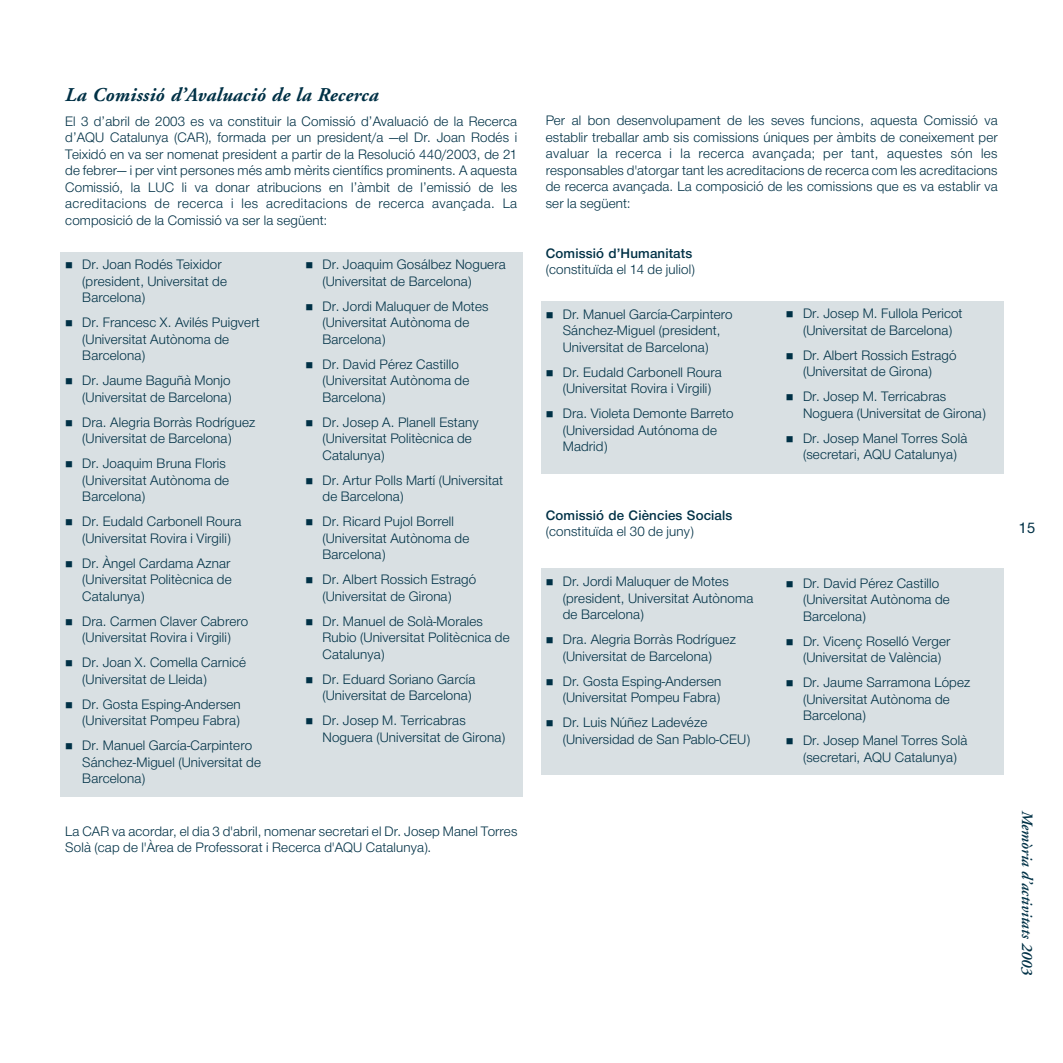
<style>
.page{position:relative;width:1063px;height:1063px;background:#fff}
.page>*{position:absolute;margin:0;border:0;box-sizing:border-box;transform-origin:0 0}
.t1{font:italic 700 19.5px "Adobe Garamond";letter-spacing:.01em;color:#003146}
.t2{font:italic 600 15.75px "Adobe Garamond";color:#003146}
.t3{font:15.75px "NH55";color:#003146}
.t4{font:14.25px/16.5px "NH45";letter-spacing:.01em;color:#003146}
.t5{font:14.25px "NH65";letter-spacing:.01em;color:#003146}
</style>
<div class="page">
<div style="left:541px;top:568px;width:463px;height:207px;background:#d9e0e3"></div>
<div style="left:541px;top:301px;width:463px;height:173px;background:#d9e0e3"></div>
<div style="left:61px;top:252px;width:462px;height:545px;background:#d9e0e3"></div>
<h1 class="t1" style="left:65px;top:87px;width:315px">La Comissió d’Avaluació de la Recerca</h1>
<p class="t4" style="left:65px;top:114px;width:454px;text-align:justify">El 3 d’abril de 2003 es va constituir la Comissió d’Avaluació de la Recerca d’AQU Catalunya (CAR), formada per un president/a —el Dr. Joan Rodés i Teixidó en va ser nomenat president a partir de la Resolució 440/2003, de 21 de febrer— i per vint persones més amb mèrits científics prominents. A aquesta Comissió, la LUC li va donar atribucions en l’àmbit de l’emissió de les acreditacions de recerca i les acreditacions de recerca avançada. La composició de la Comissió va ser la següent:</p>
<p class="t4" style="left:82px;top:257px;width:146px;text-indent:-17px">■ Dr. Joan Rodés Teixidor (president, Universitat de<br>Barcelona)</p>
<p class="t4" style="left:82px;top:315px;width:179px;text-indent:-17px">■ Dr. Francesc X. Avilés Puigvert (Universitat Autònoma de<br>Barcelona)</p>
<p class="t4" style="left:65px;top:373px;width:167px;text-align:right">■ Dr. Jaume Baguñà Monjo (Universitat de Barcelona)</p>
<p class="t4" style="left:65px;top:415px;width:192px;text-align:center">■ Dra. Alegria Borràs Rodríguez (Universitat de Barcelona)</p>
<p class="t4" style="left:82px;top:456px;width:148px;text-indent:-17px">■ Dr. Joaquim Bruna Floris (Universitat Autònoma de<br>Barcelona)</p>
<p class="t4" style="left:65px;top:514px;width:178px;text-align:center">■ Dr. Eudald Carbonell Roura (Universitat Rovira i Virgili)</p>
<p class="t4" style="left:82px;top:556px;width:151px;text-align:justify;text-indent:-17px">■ Dr. Àngel Cardama Aznar (Universitat Politècnica de Catalunya)</p>
<p class="t4" style="left:65px;top:614px;width:184px;text-align:center">■ Dra. Carmen Claver Cabrero (Universitat Rovira i Virgili)</p>
<p class="t4" style="left:82px;top:655px;width:165px;text-indent:-17px">■ Dr. Joan X. Comella Carnicé (Universitat de Lleida)</p>
<p class="t4" style="left:65px;top:697px;width:177px;text-align:right">■ Dr. Gosta Esping-Andersen (Universitat Pompeu Fabra)</p>
<p class="t4" style="left:82px;top:738px;width:180px;text-indent:-17px">■ Dr. Manuel García-Carpintero<br>Sánchez-Miguel (Universitat de<br>Barcelona)</p>
<p class="t4" style="left:323px;top:257px;width:185px;text-indent:-17px">■ Dr. Joaquim Gosálbez Noguera (Universitat de Barcelona)</p>
<p class="t4" style="left:323px;top:299px;width:167px;text-indent:-17px">■ Dr. Jordi Maluquer de Motes (Universitat Autònoma de<br>Barcelona)</p>
<p class="t4" style="left:323px;top:357px;width:148px;text-indent:-17px">■ Dr. David Pérez Castillo (Universitat Autònoma de<br>Barcelona)</p>
<p class="t4" style="left:323px;top:415px;width:158px;text-indent:-17px">■ Dr. Josep A. Planell Estany (Universitat Politècnica de<br>Catalunya)</p>
<p class="t4" style="left:323px;top:473px;width:182px;text-indent:-17px">■ Dr. Artur Polls Martí (Universitat de Barcelona)</p>
<p class="t4" style="left:323px;top:514px;width:148px;text-indent:-17px">■ Dr. Ricard Pujol Borrell (Universitat Autònoma de<br>Barcelona)</p>
<p class="t4" style="left:306px;top:572px;width:172px;text-align:center">■ Dr. Albert Rossich Estragó (Universitat de Girona)</p>
<p class="t4" style="left:323px;top:614px;width:189px;text-indent:-17px">■ Dr. Manuel de Solà-Morales<br>Rubio (Universitat Politècnica de<br>Catalunya)</p>
<p class="t4" style="left:306px;top:672px;width:171px;text-align:right">■ Dr. Eduard Soriano García (Universitat de Barcelona)</p>
<p class="t4" style="left:323px;top:713px;width:184px;text-indent:-17px">■ Dr. Josep M. Terricabras<br>Noguera (Universitat de Girona)</p>
<p class="t4" style="left:65px;top:824px;width:454px">La CAR va acordar, el dia 3 d'abril, nomenar secretari el Dr. Josep Manel Torres<br>Solà (cap de l'Àrea de Professorat i Recerca d'AQU Catalunya).</p>
<p class="t4" style="left:546px;top:114px;width:454px;text-align:justify">Per al bon desenvolupament de les seves funcions, aquesta Comissió va establir treballar amb sis comissions úniques per àmbits de coneixement per avaluar la recerca i la recerca avançada; per tant, aquestes són les responsables d'atorgar tant les acreditacions de recerca com les acreditacions de recerca avançada. La composició de les comissions que es va establir va ser la següent:</p>
<p class="t5" style="left:546px;top:248px;width:148px">Comissió d’Humanitats</p>
<p class="t4" style="left:546px;top:263px;width:150px">(constituïda el 14 de juliol)</p>
<p class="t4" style="left:546px;top:307px;width:188px;text-align:center">■ Dr. Manuel García-Carpintero<br>Sánchez-Miguel (president,<br>Universitat de Barcelona)</p>
<p class="t4" style="left:546px;top:365px;width:178px;text-align:center">■ Dr. Eudald Carbonell Roura (Universitat Rovira i Virgili)</p>
<p class="t4" style="left:563px;top:406px;width:172px;text-indent:-17px">■ Dra. Violeta Demonte Barreto (Universidad Autónoma de<br>Madrid)</p>
<p class="t4" style="left:786px;top:306px;width:178px;text-align:center">■ Dr. Josep M. Fullola Pericot (Universitat de Barcelona)</p>
<p class="t4" style="left:786px;top:348px;width:172px;text-align:center">■ Dr. Albert Rossich Estragó (Universitat de Girona)</p>
<p class="t4" style="left:803px;top:389px;width:184px;text-indent:-17px">■ Dr. Josep M. Terricabras<br>Noguera (Universitat de Girona)</p>
<p class="t4" style="left:786px;top:431px;width:183px;text-align:center">■ Dr. Josep Manel Torres Solà (secretari, AQU Catalunya)</p>
<p class="t5" style="left:546px;top:510px;width:188px">Comissió de Ciències Socials</p>
<p class="t4" style="left:546px;top:525px;width:149px">(constituïda el 30 de juny)</p>
<p class="t4" style="left:563px;top:575px;width:192px;text-indent:-17px">■ Dr. Jordi Maluquer de Motes (president, Universitat Autònoma de Barcelona)</p>
<p class="t4" style="left:546px;top:633px;width:192px;text-align:center">■ Dra. Alegria Borràs Rodríguez (Universitat de Barcelona)</p>
<p class="t4" style="left:546px;top:674px;width:177px;text-align:right">■ Dr. Gosta Esping-Andersen (Universitat Pompeu Fabra)</p>
<p class="t4" style="left:563px;top:716px;width:188px;text-indent:-17px">■ Dr. Luis Núñez Ladevéze (Universidad de San Pablo-CEU)</p>
<p class="t4" style="left:803px;top:576px;width:148px;text-indent:-17px">■ Dr. David Pérez Castillo (Universitat Autònoma de<br>Barcelona)</p>
<p class="t4" style="left:786px;top:634px;width:166px;text-align:center">■ Dr. Vicenç Roselló Verger (Universitat de València)</p>
<p class="t4" style="left:803px;top:675px;width:169px;text-indent:-17px">■ Dr. Jaume Sarramona López (Universitat Autònoma de<br>Barcelona)</p>
<p class="t4" style="left:786px;top:733px;width:183px;text-align:center">■ Dr. Josep Manel Torres Solà (secretari, AQU Catalunya)</p>
<p class="t3" style="left:1019px;top:522px;width:18px">15</p>
<p class="t2" style="left:1033px;top:811px;width:166px;rotate:90deg">Memòria d’activitats 2003</p>
</div>
